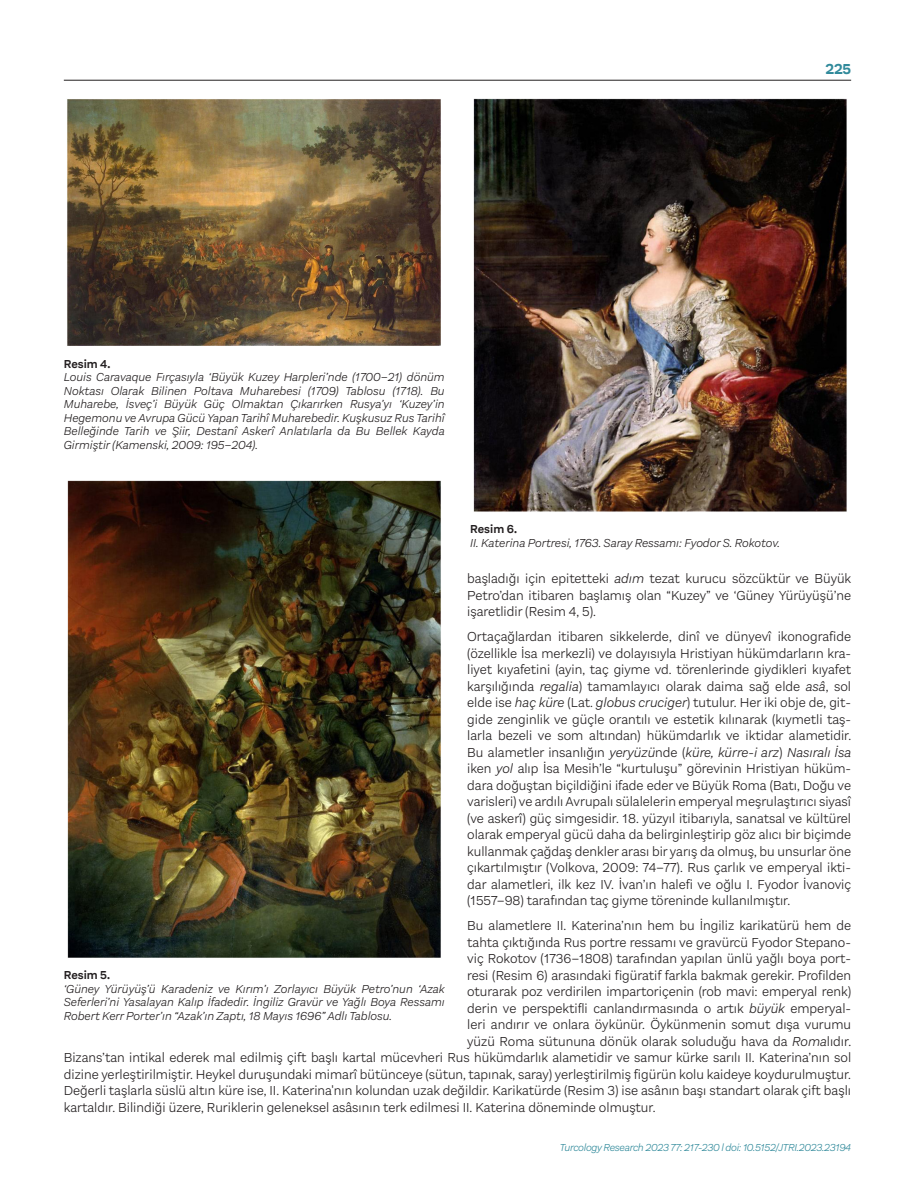
<style>
.page{position:relative;width:915px;height:1191px;background:#fff}
.page>*{position:absolute;margin:0;border:0;box-sizing:border-box;transform-origin:0 0}
.t1{font:700 15px "Aestetico";color:#318a9b}
.t2{font:300 13.5px/16.5px "Aestetico";color:#231f20;text-align:justify}
.t3{font:italic 300 12px/13.5px "Aestetico";color:#231f20;text-align:justify}
.t4{font:600 12px "Aestetico";color:#231f20}
.t5{font:italic 300 10.5px "Aestetico";letter-spacing:-.025em;color:#318a9b}
.s1{font-style:italic}
</style>
<div class="page">
<hr style="left:64px;top:80px;width:786px;height:1px;background:#231f20">
<img style="left:67px;top:99px;width:374px;height:247px">
<img style="left:67px;top:480px;width:374px;height:478px">
<img style="left:473px;top:99px;width:374px;height:413px">
<p class="t1" style="left:825px;top:60px;width:27px">225</p>
<p class="t4" style="left:64px;top:357px;width:48px">Resim 4.</p>
<p class="t3" style="left:64px;top:370px;width:382px">Louis Caravaque Fırçasıyla ‘Büyük Kuzey Harpleri’nde (1700–21) dönüm Noktası Olarak Bilinen Poltava Muharebesi (1709) Tablosu (1718). Bu Muharebe, İsveç’i Büyük Güç Olmaktan Çıkarırken Rusya’yı ‘Kuzey’in Hegemonu ve Avrupa Gücü Yapan Tarihî Muharebedir. Kuşkusuz Rus Tarihî Belleğinde Tarih ve Şiir, Destanî Askerî Anlatılarla da Bu Bellek Kayda Girmiştir (Kamenski, 2009: 195–204).</p>
<p class="t4" style="left:470px;top:522px;width:48px">Resim 6.</p>
<p class="t3" style="left:470px;top:536px;width:311px">II. Katerina Portresi, 1763. Saray Ressamı: Fyodor S. Rokotov.</p>
<p class="t2" style="left:467px;top:570px;width:385px">başladığı için epitetteki <span class="s1">adım</span> tezat kurucu sözcüktür ve Büyük Petro’dan itibaren başlamış olan “Kuzey” ve ‘Güney Yürüyüşü’ne işaretlidir (Resim 4, 5).</p>
<p class="t2" style="left:467px;top:628px;width:385px">Ortaçağlardan itibaren sikkelerde, dinî ve dünyevî ikonografide (özellikle İsa merkezli) ve dolayısıyla Hristiyan hükümdarların kra&shy;liyet kıyafetini (ayin, taç giyme vd. törenlerinde giydikleri kıyafet karşılığında <span class="s1">regalia</span>) tamamlayıcı olarak daima sağ elde <span class="s1">asâ</span>, sol elde ise <span class="s1">haç küre</span> (Lat. <span class="s1">globus cruciger</span>) tutulur. Her iki obje de, git&shy;gide zenginlik ve güçle orantılı ve estetik kılınarak (kıymetli taş&shy;larla bezeli ve som altından) hükümdarlık ve iktidar alametidir.<br>Bu alametler insanlığın <span class="s1">yeryüzü</span>nde (<span class="s1">küre, kürre-i arz</span>) <span class="s1">Nasıralı İsa </span>iken <span class="s1">yol</span> alıp İsa Mesih’le “kurtuluşu” görevinin Hristiyan hüküm&shy;dara doğuştan biçildiğini ifade eder ve Büyük Roma (Batı, Doğu ve varisleri) ve ardılı Avrupalı sülalelerin emperyal meşrulaştırıcı siyasî (ve askerî) güç simgesidir. 18. yüzyıl itibarıyla, sanatsal ve kültürel olarak emperyal gücü daha da belirginleştirip göz alıcı bir biçimde kullanmak çağdaş denkler arası bir yarış da olmuş, bu unsurlar öne çıkartılmıştır (Volkova, 2009: 74–77). Rus çarlık ve emperyal ikti&shy;dar alametleri, ilk kez IV. İvan’ın halefi ve oğlu I. Fyodor İvanoviç (1557–98) tarafından taç giyme töreninde kullanılmıştır.</p>
<p class="t2" style="left:467px;top:917px;width:385px">Bu alametlere II. Katerina’nın hem bu İngiliz karikatürü hem de</p>
<p class="t2" style="left:467px;top:934px;width:385px">tahta çıktığında Rus portre ressamı ve gravürcü Fyodor Stepano-</p>
<p class="t2" style="left:467px;top:950px;width:385px">viç Rokotov (1736–1808) tarafından yapılan ünlü yağlı boya port-</p>
<p class="t2" style="left:467px;top:967px;width:385px">resi (Resim 6) arasındaki figüratif farkla bakmak gerekir. Profilden</p>
<p class="t2" style="left:467px;top:983px;width:385px">oturarak poz verdirilen impartoriçenin (rob mavi: emperyal renk)</p>
<p class="t2" style="left:467px;top:1000px;width:385px">derin ve perspektifli canlandırmasında o artık <span class="s1">büyük</span> emperyal-</p>
<p class="t2" style="left:467px;top:1016px;width:385px">leri andırır ve onlara öykünür. Öykünmenin somut dışa vurumu</p>
<p class="t2" style="left:467px;top:1033px;width:385px">yüzü Roma sütununa dönük olarak soluduğu hava da <span class="s1">Roma</span>lıdır.</p>
<p class="t2" style="left:64px;top:1049px;width:788px">Bizans’tan intikal ederek mal edilmiş çift başlı kartal mücevheri Rus hükümdarlık alametidir ve samur kürke sarılı II. Katerina’nın sol</p>
<p class="t2" style="left:64px;top:1066px;width:788px">dizine yerleştirilmiştir. Heykel duruşundaki mimarî bütünceye (sütun, tapınak, saray) yerleştirilmiş figürün kolu kaideye koydurulmuştur.</p>
<p class="t2" style="left:64px;top:1082px;width:788px">Değerli taşlarla süslü altın küre ise, II. Katerina'nın kolundan uzak değildir. Karikatürde (Resim 3) ise asânın başı standart olarak çift başlı</p>
<p class="t2" style="left:64px;top:1099px;width:593px">kartaldır. Bilindiği üzere, Ruriklerin geleneksel asâsının terk edilmesi II. Katerina döneminde olmuştur.</p>
<p class="t4" style="left:64px;top:968px;width:48px">Resim 5.</p>
<p class="t3" style="left:64px;top:982px;width:382px">‘Güney Yürüyüş’ü Karadeniz ve Kırım’ı Zorlayıcı Büyük Petro’nun ‘Azak Seferleri’ni Yasalayan Kalıp İfadedir. İngiliz Gravür ve Yağlı Boya Ressamı Robert Kerr Porter’ın “Azak’ın Zaptı, 18 Mayıs 1696” Adlı Tablosu.</p>
<p class="t5" style="left:559px;top:1141px;width:292px">Turcology Research 2023 77: 217-230 l doi: 10.5152/JTRI.2023.23194</p>
</div>
